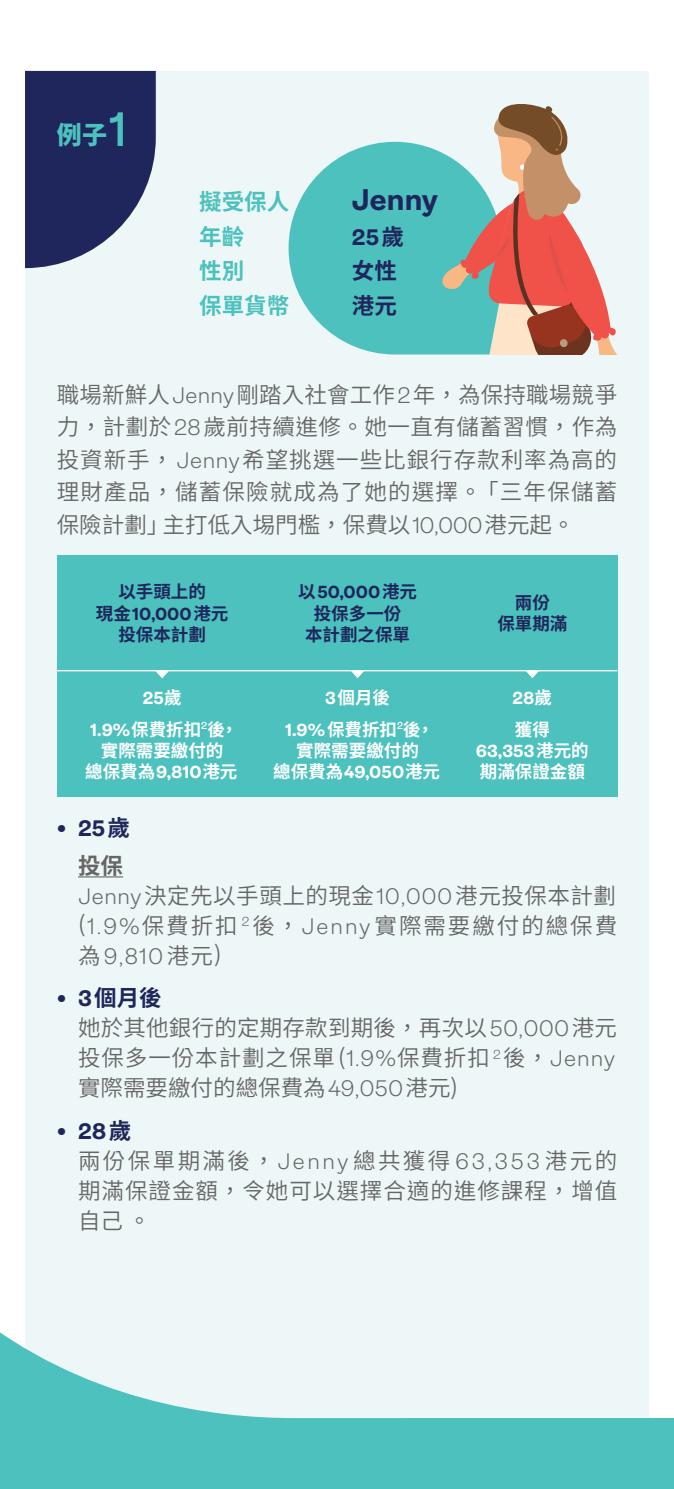
<style>
.page{position:relative;width:674px;height:1489px;background:#fff}
.page>*{position:absolute;margin:0;border:0;box-sizing:border-box;transform-origin:0 0}
.t1{font:700 30px "Ambit";color:#1f265b}
.t2{font:900 25px "Noto Sans CJ Ktc";color:#4cc1be}
.t3{font:600 22.5px/30px "Noto Sans CJ Ktc";letter-spacing:.04em;color:#666;text-align:justify}
.t4{font:600 22.5px/30px "Noto Sans CJ Ktc";letter-spacing:.01em;color:#666}
.t5{font:700 22.5px/34.5px "Noto Sans CJ Ktc";color:#4cc1be}
.t6{font:700 22.5px "Ambit";color:#1f265b}
.t7{font:300 22.5px "Ambit";color:#666}
.t8{font:700 22.5px/34.5px "Noto Sans CJ Ktc";color:#1f265b}
.t9{font:700 17.5px/21.2px "Noto Sans CJ Ktc";color:#fff;text-align:center}
.t10{font:700 17.5px/21.2px "Noto Sans CJ Ktc";color:#1f265b;text-align:center}
.t11{font:700 17.5px "Ambit";color:#1f265b}
.t12{font:700 17.5px "Ambit";color:#fff}
.s1{font-family:"Ambit";font-weight:600;font-size:48.25px}
.s2{font-family:"Noto Sans CJ Ktc"}
.s3{font-family:"Ambit";font-weight:300}
.s4{font-family:"Ambit"}
.s5{font-weight:700}
.s6{font-family:"Noto Sans CJ Ktc";font-weight:600}
.s7{font-family:"Ambit";font-weight:700;color:#1f265b}
.s8{font-weight:700;color:#1f265b}
</style>
<div class="page">
<div style="left:25px;top:71px;width:623px;height:1346px;background:#edf7f7"></div>
<svg style="left:1px;top:796px;width:463px;height:692px"></svg>
<div style="left:404px;top:1417px;width:269px;height:71px;background:#4cc1be"></div>
<svg style="left:288px;top:142px;width:152px;height:212px;fill:#4cc1be"></svg>
<svg style="left:440px;top:104px;width:177px;height:250px"></svg>
<hr style="left:78px;top:876px;width:45px;height:1px;background:#666">
<div style="left:57px;top:555px;width:560px;height:241px;background:#4cc1be"></div>
<hr style="left:57px;top:670px;width:560px;height:1px;background:#fff">
<svg style="left:155px;top:671px;width:14px;height:7px"></svg>
<svg style="left:350px;top:671px;width:14px;height:7px"></svg>
<svg style="left:525px;top:671px;width:13px;height:7px"></svg>
<svg style="left:25px;top:71px;width:131px;height:197px;background:#3c4371"></svg>
<hr style="left:0;top:1417px;width:1px;height:71px;background:#1f265b">
<p class="t2" style="left:57px;top:120px;width:72px">例子<span class="s1">1</span></p>
<p class="t5" style="left:199px;top:185px;width:91px">擬受保人年齡<br>性別<br>保單貨幣</p>
<h1 class="t1" style="left:352px;top:183px;width:87px">Jenny</h1>
<p class="t6" style="left:352px;top:224px;width:53px">25<span class="s2">歲</span></p>
<p class="t8" style="left:352px;top:254px;width:46px">女性港元</p>
<p class="t3" style="left:57px;top:378px;width:561px;line-height:32.5px">職場新鮮人<span class="s3">Jenny</span>剛踏入社會工作<span class="s3">2</span>年，為保持職場競爭力，計劃於<span class="s3">28</span>歲前持續進修。她一直有儲蓄習慣，作為投資新手，<span class="s3">Jenny</span>希望挑選一些比銀行存款利率為高的理財產品，儲蓄保險就成為了她的選擇。「三年保儲蓄保險計劃」主打低入埸門檻，保費以<span class="s3">10,000</span>港元起。</p>
<p class="t10" style="left:118px;top:581px;width:89px">以手頭上的</p>
<p class="t11" style="left:96px;top:604px;width:134px"><span class="s2">現金</span>10,000<span class="s2">港元</span></p>
<p class="t10" style="left:118px;top:624px;width:89px">投保本計劃</p>
<p class="t12" style="left:143px;top:688px;width:40px">25<span class="s2">歲</span></p>
<p class="t9" style="left:85px;top:719px;width:154px"><span class="s4">1.9%</span>保費折扣<sup>2</sup>後，實際需要繳付的<br>總保費為<span class="s4">9,810</span>港元</p>
<p class="t11" style="left:298px;top:582px;width:120px"><span class="s2">以</span>50,000<span class="s2">港元</span></p>
<p class="t10" style="left:305px;top:603px;width:106px">投保多一份本計劃之保單</p>
<p class="t9" style="left:325px;top:687px;width:67px"><span class="s4">3</span>個月後</p>
<p class="t9" style="left:273px;top:719px;width:168px"><span class="s4">1.9%</span>保費折扣<sup>2</sup>後，實際需要繳付的<br>總保費為<span class="s4">49,050</span>港元</p>
<p class="t10" style="left:497px;top:592px;width:71px">兩份<br>保單期滿</p>
<p class="t12" style="left:512px;top:688px;width:41px">28<span class="s2">歲</span></p>
<p class="t9" style="left:514px;top:719px;width:36px">獲得</p>
<p class="t12" style="left:475px;top:741px;width:114px">63,353<span class="s2">港元的</span></p>
<p class="t9" style="left:479px;top:761px;width:106px">期滿保證金額</p>
<p class="t6" style="left:57px;top:815px;width:75px">• 25<span class="s2">歲</span></p>
<p class="t3" style="left:78px;top:850px;width:540px;text-align:left"><span class="s5">投保<br></span><span class="s3">Jenny</span>決定先以手頭上的現金<span class="s3">10,000</span>港元投保本計劃(<span class="s3">1.9%</span>保費折扣 <sup>2</sup>後，<span class="s3">Jenny</span>實際需要繳付的總保費</p>
<p class="t7" style="left:78px;top:943px;width:145px"><span class="s6">為</span>9,810<span class="s6">港元)</span></p>
<p class="t4" style="left:78px;top:983px;width:540px;text-indent:-21px"><span class="s7">• 3</span><span class="s8">個月後<br></span>她於其他銀行的定期存款到期後，再次以<span class="s3">50,000</span>港元投保多一份本計劃之保單(<span class="s3">1.9%</span>保費折扣 <sup>2</sup>後，<span class="s3">Jenny</span>實際需要繳付的總保費為<span class="s3">49,050</span>港元)</p>
<p class="t6" style="left:57px;top:1118px;width:76px">• 28<span class="s2">歲</span></p>
<p class="t3" style="left:78px;top:1145px;width:540px">兩份保單期滿後，<span class="s3">Jenny</span>總共獲得<span class="s3">63,353</span>港元的期滿保證金額，令她可以選擇合適的進修課程，增值自己 。</p>
</div>
